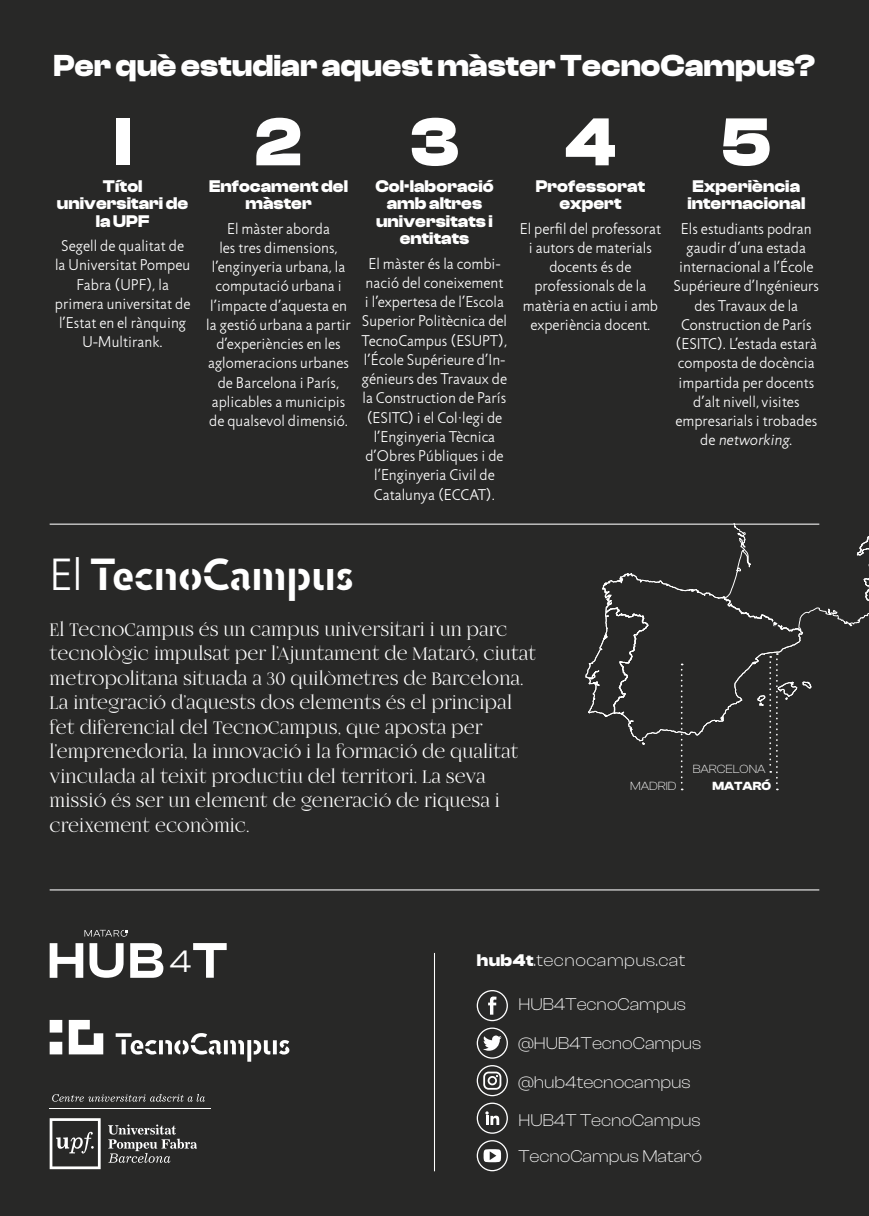
<style>
.page{position:relative;width:869px;height:1216px;background:#fff}
.page>*{position:absolute;margin:0;border:0;box-sizing:border-box;transform-origin:0 0}
.t1{font:700 70px "Clash Display";color:#fff}
.t2{font:700 45.68px "Jigsaw Stencil";letter-spacing:.005em;color:#fff}
.t3{font:32.02px "Clash Display";color:#fff}
.t4{font:700 31.5px "Clash Display";color:#fff}
.t5{font:21px/24.5px "Fogtwo No 5";letter-spacing:.005em;color:#fff}
.t6{font:700 17.5px/17.5px "Clash Display";letter-spacing:.005em;color:#fff;text-align:center}
.t7{font:300 17.5px/37.8px "Clash Display";color:#fff}
.t8{font:300 17.5px "Clash Display";letter-spacing:.03em;color:#fff}
.t9{font:300 15.75px/19.2px "Jigsaw";letter-spacing:.005em;color:#fff;text-align:center}
.t10{font:300 12.25px "Clash Display";color:#fff}
.t11{font:700 12.25px "Clash Display";color:#fff}
.s1{font-family:"Jigsaw";font-weight:300}
.s2{font-weight:700}
</style>
<div class="page">
<div style="left:0;top:0;width:868px;height:1215px;background:#282827"></div>
<hr style="left:50px;top:889px;width:769px;height:1px;background:#fff">
<hr style="left:50px;top:523px;width:769px;height:1px;background:#fff">
<hr style="left:434px;top:952px;width:1px;height:219px;background:#fff">
<svg style="left:584px;top:523px;width:284px;height:267px"></svg>
<svg style="left:84px;top:929px;width:43px;height:7px"></svg>
<svg style="left:50px;top:943px;width:33px;height:34px"></svg>
<svg style="left:89px;top:943px;width:34px;height:34px"></svg>
<svg style="left:130px;top:943px;width:33px;height:34px"></svg>
<svg style="left:193px;top:943px;width:33px;height:34px"></svg>
<svg style="left:116px;top:1033px;width:173px;height:28px"></svg>
<svg style="left:50px;top:1019px;width:53px;height:35px"></svg>
<svg style="left:52px;top:1094px;width:153px;height:7px"></svg>
<hr style="left:50px;top:1107px;width:161px;height:1px;background:#fff">
<svg style="left:50px;top:1118px;width:147px;height:51px"></svg>
<svg style="left:488px;top:996px;width:8px;height:18px"></svg>
<div style="left:476px;top:989px;width:31px;height:32px;border:1px solid #fff;border-radius:50%"></div>
<svg style="left:483px;top:1035px;width:18px;height:15px"></svg>
<div style="left:476px;top:1027px;width:31px;height:31px;border:1px solid #fff;border-radius:50%"></div>
<svg style="left:483px;top:1071px;width:18px;height:18px"></svg>
<div style="left:476px;top:1064px;width:31px;height:32px;border:1px solid #fff;border-radius:50%"></div>
<svg style="left:485px;top:1111px;width:14px;height:13px"></svg>
<div style="left:476px;top:1102px;width:31px;height:31px;border:1px solid #fff;border-radius:50%"></div>
<svg style="left:483px;top:1149px;width:18px;height:13px"></svg>
<div style="left:476px;top:1140px;width:31px;height:31px;border:1px solid #fff;border-radius:50%"></div>
<h3 class="t4" style="left:53px;top:48px;width:763px">Per què estudiar aquest màster TecnoCampus?</h3>
<h1 class="t1" style="left:114px;top:103px;width:19px">I</h1>
<p class="t6" style="left:57px;top:177px;width:133px">Títol universitari de la UPF</p>
<p class="t9" style="left:55px;top:237px;width:137px">Segell de qualitat de la Universitat Pompeu<br>Fabra (UPF), la primera universitat de l’Estat en el rànquing<br>U-Multirank.</p>
<h1 class="t1" style="left:255px;top:103px;width:48px">2</h1>
<p class="t6" style="left:209px;top:177px;width:140px">Enfocament del màster</p>
<p class="t9" style="left:206px;top:219px;width:146px">El màster aborda<br>les tres dimensions, l’enginyeria urbana, la computació urbana i l’impacte d’aquesta en la gestió urbana a partir d’experiències en les aglomeracions urbanes de Barcelona i París, aplicables a municipis de qualsevol dimensió.</p>
<h1 class="t1" style="left:410px;top:103px;width:50px">3</h1>
<p class="t6" style="left:375px;top:177px;width:120px">Col·laboració amb altres universitats i entitats</p>
<p class="t9" style="left:361px;top:254px;width:147px">El màster és la combi&shy;nació del coneixement i l’expertesa de l’Escola<br>Superior Politècnica del<br>TecnoCampus (ESUPT), l’École Supérieure d’In&shy;génieurs des Travaux de la Construction de París (ESITC) i el Col·legi de l’Enginyeria Tècnica d’Obres Públiques i de l’Enginyeria Civil de<br>Catalunya (ECCAT).</p>
<h1 class="t1" style="left:565px;top:103px;width:52px">4</h1>
<p class="t6" style="left:535px;top:177px;width:111px">Professorat expert</p>
<p class="t9" style="left:519px;top:219px;width:142px">El perfil del professorat i autors de materials docents és de professionals de la matèria en actiu i amb experiència docent.</p>
<h1 class="t1" style="left:720px;top:103px;width:52px">5</h1>
<p class="t6" style="left:687px;top:177px;width:119px">Experiència internacional</p>
<p class="t9" style="left:673px;top:219px;width:147px">Els estudiants podran gaudir d’una estada internacional a l’École<br>Supérieure d’Ingénieurs des Travaux de la<br>Construction de París (ESITC). L’estada estarà composta de docència impartida per docents d’alt nivell, visites empresarials i trobades d e networking.</p>
<h2 class="t2" style="left:50px;top:547px;width:305px"><span class="s1">El</span> TecnoCampus</h2>
<p class="t5" style="left:50px;top:618px;width:487px">El TecnoCampus és un campus universitari i un parc tecnològic impulsat per l’Ajuntament de Mataró, ciutat metropolitana situada a 30 quilòmetres de Barcelona.<br>La integració d’aquests dos elements és el principal fet diferencial del TecnoCampus, que aposta per l’emprenedoria, la innovació i la formació de qualitat vinculada al teixit productiu del territori. La seva missió és ser un element de generació de riquesa i creixement econòmic.</p>
<p class="t10" style="left:630px;top:779px;width:48px">MADRID</p>
<p class="t10" style="left:692px;top:761px;width:74px">BARCELONA</p>
<p class="t11" style="left:712px;top:779px;width:60px">MATARÓ</p>
<h3 class="t3" style="left:169px;top:943px;width:24px">4</h3>
<p class="t8" style="left:476px;top:950px;width:210px"><span class="s2">hub4t</span>.tecnocampus.cat</p>
<p class="t7" style="left:518px;top:984px;width:169px">HUB4TecnoCampus</p>
<p class="t7" style="left:518px;top:1023px;width:184px">@HUB4TecnoCampus</p>
<p class="t7" style="left:518px;top:1063px;width:183px">@hub4tecnocampus<br>HUB4T TecnoCampus</p>
<p class="t7" style="left:518px;top:1137px;width:185px">TecnoCampus Mataró</p>
</div>
